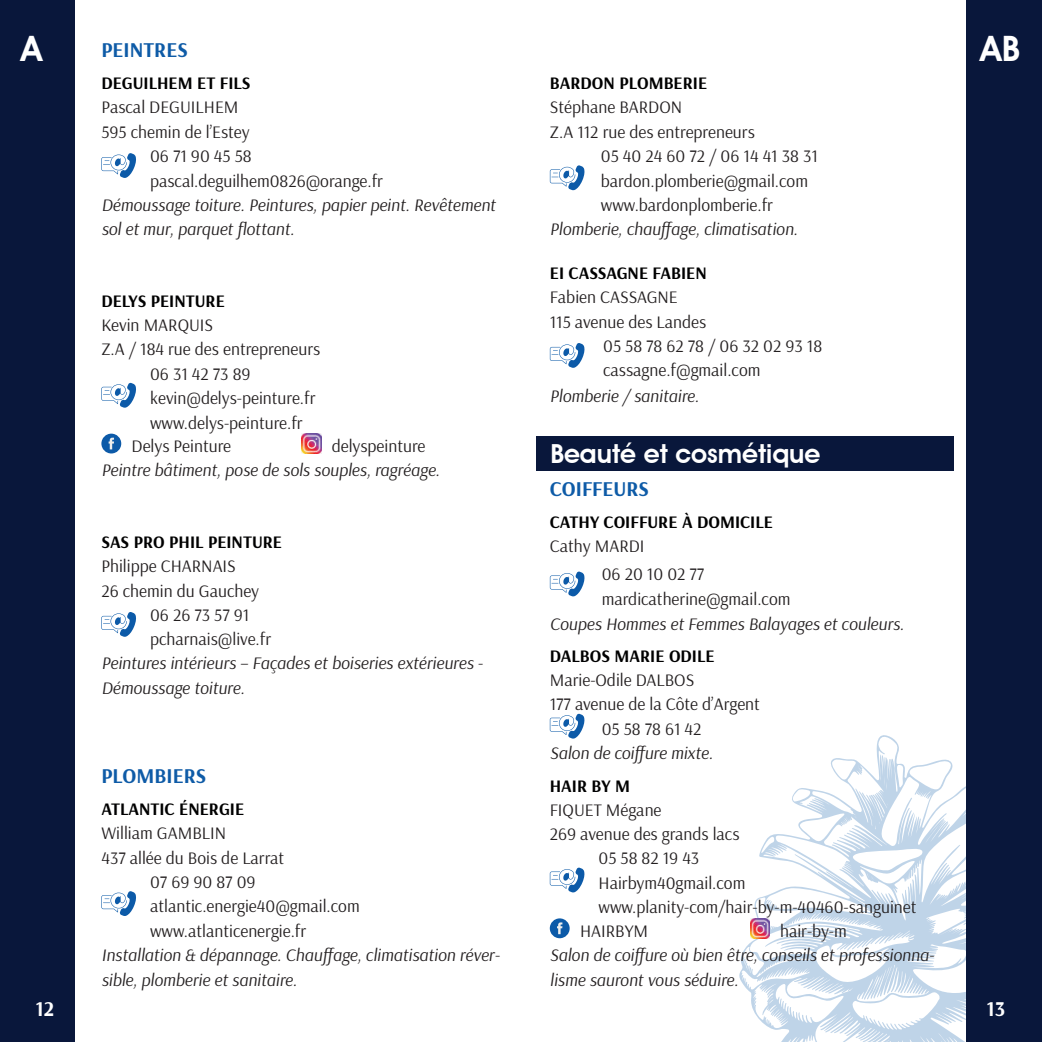
<style>
.page{position:relative;width:1042px;height:1042px;background:#fff}
.page>*{position:absolute;margin:0;border:0;box-sizing:border-box;transform-origin:0 0}
.t1{font:600 35px "Avant Garde IT Cby BT";color:#fff}
.t2{font:600 26.25px "Avant Garde IT Cby BT";color:#fff}
.t3{font:700 21px "Arsenal";color:#0e5ba7}
.t4{font:700 21px "Arsenal";color:#fff}
.t5{font:17.5px/28.3px "Arsenal";color:#231f20}
.t6{font:italic 17.5px/24.5px "Arsenal";color:#231f20}
.t7{font:700 17.5px "Arsenal";color:#000001}
</style>
<div class="page">
<svg style="left:739px;top:733px;width:228px;height:309px"></svg>
<div style="left:0;top:0;width:74px;height:1042px;background:#09173b"></div>
<div style="left:967px;top:0;width:75px;height:1042px;background:#09173b"></div>
<svg style="left:101px;top:153px;width:35px;height:25px"></svg>
<svg style="left:101px;top:383px;width:35px;height:25px"></svg>
<div style="left:101px;top:434px;width:20px;height:19px;background:#0c5aa8;border-radius:50%"></div>
<svg style="left:109px;top:438px;width:5px;height:11px"></svg>
<img style="left:302px;top:434px;width:19px;height:19px">
<svg style="left:101px;top:612px;width:35px;height:25px"></svg>
<svg style="left:101px;top:891px;width:35px;height:25px"></svg>
<svg style="left:550px;top:165px;width:35px;height:25px"></svg>
<svg style="left:550px;top:343px;width:35px;height:25px"></svg>
<div style="left:537px;top:436px;width:417px;height:35px;background:#09173b"></div>
<svg style="left:550px;top:571px;width:35px;height:25px"></svg>
<svg style="left:550px;top:714px;width:35px;height:24px"></svg>
<svg style="left:550px;top:867px;width:35px;height:25px"></svg>
<div style="left:550px;top:918px;width:20px;height:20px;background:#0c5aa8;border-radius:50%"></div>
<svg style="left:557px;top:922px;width:5px;height:12px"></svg>
<img style="left:750px;top:918px;width:20px;height:20px">
<h1 class="t1" style="left:21px;top:28px;width:23px">A</h1>
<p class="t3" style="left:101px;top:35px;width:88px">PEINTRES</p>
<h1 class="t1" style="left:980px;top:28px;width:41px">AB</h1>
<p class="t5" style="left:101px;top:93px;width:139px">Pascal DEGUILHEM</p>
<p class="t5" style="left:101px;top:117px;width:150px">595 chemin de l’Estey</p>
<p class="t5" style="left:150px;top:141px;width:103px">06 71 90 45 58</p>
<p class="t5" style="left:150px;top:166px;width:234px">pascal.deguilhem0826@orange.fr</p>
<p class="t7" style="left:101px;top:71px;width:151px">DEGUILHEM ET FILS</p>
<p class="t7" style="left:550px;top:71px;width:159px">BARDON PLOMBERIE</p>
<p class="t5" style="left:550px;top:93px;width:134px">Stéphane BARDON</p>
<p class="t5" style="left:550px;top:117px;width:206px">Z.A 112 rue des entrepreneurs</p>
<p class="t5" style="left:601px;top:141px;width:218px">05 40 24 60 72 / 06 14 41 38 31</p>
<p class="t5" style="left:601px;top:166px;width:209px">bardon.plomberie@gmail.com</p>
<p class="t5" style="left:601px;top:190px;width:174px">www.bardonplomberie.fr</p>
<p class="t6" style="left:101px;top:193px;width:396px">Démoussage toiture. Peintures, papier peint. Revêtement sol et mur, parquet flottant.</p>
<p class="t6" style="left:550px;top:218px;width:249px">Plomberie, chauffage, climatisation.</p>
<p class="t7" style="left:101px;top:289px;width:125px">DELYS PEINTURE</p>
<p class="t5" style="left:101px;top:310px;width:113px">Kevin MARQUIS</p>
<p class="t5" style="left:101px;top:335px;width:220px">Z.A / 184 rue des entrepreneurs</p>
<p class="t5" style="left:150px;top:359px;width:102px">06 31 42 73 89</p>
<p class="t5" style="left:150px;top:383px;width:167px">kevin@delys-peinture.fr</p>
<p class="t5" style="left:150px;top:408px;width:154px">www.delys-peinture.fr</p>
<p class="t5" style="left:332px;top:432px;width:95px">delyspeinture</p>
<p class="t6" style="left:101px;top:459px;width:340px">Peintre bâtiment, pose de sols souples, ragréage.</p>
<p class="t5" style="left:132px;top:432px;width:101px">Delys Peinture</p>
<p class="t7" style="left:101px;top:530px;width:182px">SAS PRO PHIL PEINTURE</p>
<p class="t5" style="left:101px;top:552px;width:136px">Philippe CHARNAIS</p>
<p class="t5" style="left:101px;top:576px;width:159px">26 chemin du Gauchey</p>
<p class="t5" style="left:150px;top:600px;width:101px">06 26 73 57 91</p>
<p class="t5" style="left:150px;top:625px;width:123px">pcharnais@live.fr</p>
<p class="t6" style="left:101px;top:652px;width:383px">Peintures intérieurs – Façades et boiseries extérieures -<br>Démoussage toiture.</p>
<p class="t3" style="left:101px;top:761px;width:106px">PLOMBIERS</p>
<p class="t7" style="left:101px;top:797px;width:144px">ATLANTIC ÉNERGIE</p>
<p class="t5" style="left:101px;top:818px;width:126px">William GAMBLIN</p>
<p class="t5" style="left:101px;top:843px;width:184px">437 allée du Bois de Larrat</p>
<p class="t5" style="left:150px;top:867px;width:107px">07 69 90 87 09</p>
<p class="t5" style="left:150px;top:892px;width:211px">atlantic.energie40@gmail.com</p>
<p class="t5" style="left:150px;top:916px;width:158px">www.atlanticenergie.fr</p>
<p class="t6" style="left:101px;top:943px;width:400px">Installation &amp; dépannage. Chauffage, climatisation réver&shy;sible, plomberie et sanitaire.</p>
<p class="t7" style="left:550px;top:261px;width:158px">EI CASSAGNE FABIEN</p>
<p class="t5" style="left:550px;top:283px;width:129px">Fabien CASSAGNE</p>
<p class="t5" style="left:550px;top:307px;width:158px">115 avenue des Landes</p>
<p class="t5" style="left:603px;top:331px;width:220px">05 58 78 62 78 / 06 32 02 93 18</p>
<p class="t5" style="left:603px;top:356px;width:159px">cassagne.f@gmail.com</p>
<p class="t6" style="left:550px;top:384px;width:151px">Plomberie / sanitaire.</p>
<h2 class="t2" style="left:550px;top:438px;width:271px">Beauté et cosmétique</h2>
<p class="t3" style="left:550px;top:474px;width:101px">COIFFEURS</p>
<p class="t7" style="left:550px;top:510px;width:225px">CATHY COIFFURE À DOMICILE</p>
<p class="t5" style="left:602px;top:532px;width:104px;text-indent:-52px">Cathy MARDI<br>06 20 10 02 77</p>
<p class="t5" style="left:602px;top:584px;width:190px">mardicatherine@gmail.com</p>
<p class="t6" style="left:550px;top:612px;width:356px">Coupes Hommes et Femmes Balayages et couleurs.</p>
<p class="t7" style="left:550px;top:643px;width:166px">DALBOS MARIE ODILE</p>
<p class="t5" style="left:550px;top:665px;width:146px">Marie-Odile DALBOS</p>
<p class="t5" style="left:550px;top:689px;width:212px">177 avenue de la Côte d’Argent</p>
<p class="t5" style="left:602px;top:714px;width:101px">05 58 78 61 42</p>
<p class="t6" style="left:550px;top:741px;width:165px">Salon de coiffure mixte.</p>
<p class="t7" style="left:550px;top:773px;width:82px">HAIR BY M</p>
<p class="t5" style="left:550px;top:795px;width:113px">FIQUET Mégane</p>
<p class="t5" style="left:550px;top:819px;width:191px">269 avenue des grands lacs</p>
<p class="t5" style="left:598px;top:844px;width:102px">05 58 82 19 43</p>
<p class="t5" style="left:598px;top:868px;width:148px">Hairbym40gmail.com</p>
<p class="t5" style="left:598px;top:893px;width:319px">www.planity-com/hair-by-m-40460-sanguinet</p>
<p class="t5" style="left:780px;top:916px;width:68px">hair-by-m</p>
<p class="t6" style="left:550px;top:943px;width:386px">Salon de coiffure où bien être, conseils et professionna&shy;lisme sauront vous séduire.</p>
<p class="t5" style="left:580px;top:916px;width:70px">HAIRBYM</p>
<p class="t4" style="left:36px;top:994px;width:20px">12</p>
<p class="t4" style="left:986px;top:994px;width:20px">13</p>
</div>
